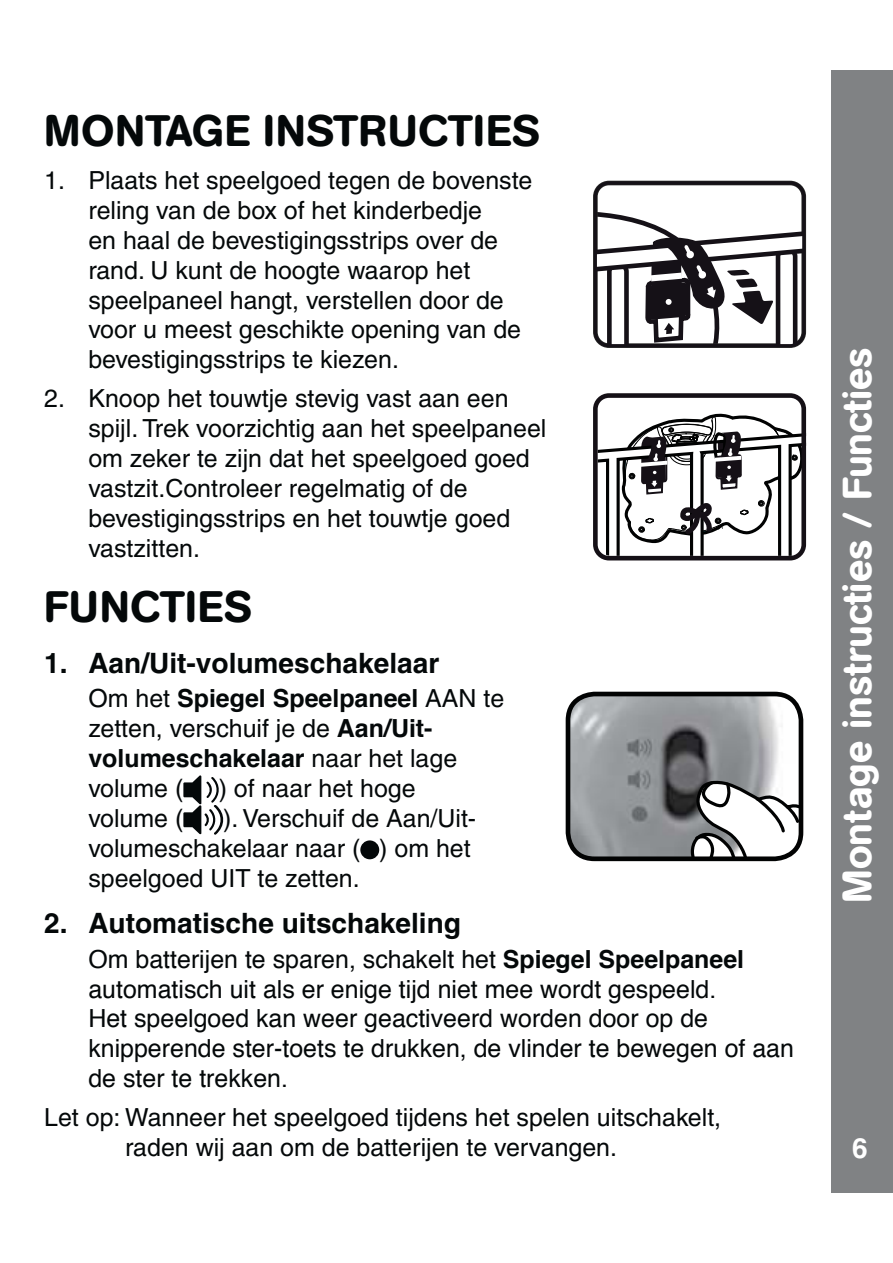
<style>
.page{position:relative;width:893px;height:1263px;background:#fff}
.page>*{position:absolute;margin:0;border:0;box-sizing:border-box;transform-origin:0 0}
.t1{font:500 43.65px "AG Book Rounded";letter-spacing:.02em;color:#040809}
.t2{font:500 40.5px "AG Book Rounded";color:#fff}
.t3{font:700 28.05px "Helvetica";color:#040809}
.t4{font:700 28.05px "Helvetica";color:#fff}
.t5{font:500 24.9px/30px "Helvetica";color:#040809}
.t6{font:24.9px/30px "Helvetica";color:#040809}
.s1{font-weight:700}
</style>
<div class="page">
<img style="left:568px;top:694px;width:233px;height:165px;border-radius:27px">
<svg style="left:688px;top:777px;width:113px;height:80px"></svg>
<div style="left:566px;top:692px;width:237px;height:169px;border:5px solid #020303;border-radius:27px"></div>
<svg style="left:595px;top:180px;width:211px;height:374px"></svg>
<div style="left:593px;top:393px;width:213px;height:167px;border:5px solid #151016;border-radius:14px"></div>
<div style="left:831px;top:70px;width:62px;height:1123px;background:#808284"></div>
<svg style="left:183px;top:775px;width:41px;height:60px"></svg>
<div style="left:360px;top:840px;width:19px;height:19px;background:#040809;border-radius:50%"></div>
<h1 class="t1" style="left:44px;top:114px;width:497px">MONTAGE INSTRUCTIES</h1>
<p class="t5" style="left:88px;top:167px;width:446px;text-indent:-44px">1. Plaats het speelgoed tegen de bovenste reling van de box of het kinderbedje<br>en haal de bevestigingsstrips over de rand. U kunt de hoogte waarop het speelpaneel hangt, verstellen door de voor u meest geschikte opening van de bevestigingsstrips te kiezen.</p>
<p class="t5" style="left:88px;top:386px;width:459px;text-indent:-44px">2. Knoop het touwtje stevig vast aan een spijl. Trek voorzichtig aan het speelpaneel om zeker te zijn dat het speelgoed goed vastzit.Controleer regelmatig of de bevestigingsstrips en het touwtje goed vastzitten.</p>
<h1 class="t1" style="left:44px;top:591px;width:209px">FUNCTIES</h1>
<p class="t3" style="left:44px;top:652px;width:397px">1. Aan/Uit-volumeschakelaar</p>
<p class="t5" style="left:88px;top:686px;width:417px">Om het <span class="s1">Spiegel Speelpaneel</span> AAN te zetten, verschuif je de <span class="s1">Aan/Uit&shy;volumeschakelaar</span> naar het lage volume (</p>
<p class="t5" style="left:219px;top:776px;width:198px">) of naar het hoge</p>
<p class="t5" style="left:88px;top:806px;width:389px;text-indent:135px">). Verschuif de Aan/Uit&shy;volumeschakelaar naar ( ) om het speelgoed UIT te zetten.</p>
<p class="t3" style="left:44px;top:913px;width:418px">2. Automatische uitschakeling</p>
<p class="t6" style="left:88px;top:946px;width:707px">Om batterijen te sparen, schakelt het <span class="s1">Spiegel Speelpaneel </span>automatisch uit als er enige tijd niet mee wordt gespeeld.<br>Het speelgoed kan weer geactiveerd worden door op de knipperende ster-toets te drukken, de vlinder te bewegen of aan de ster te trekken.</p>
<p class="t5" style="left:125px;top:1105px;width:597px;text-indent:-81px">Let op: Wanneer het speelgoed tijdens het spelen uitschakelt, raden wij aan om de batterijen te vervangen.</p>
<p class="t5" style="left:88px;top:806px;width:96px">volume (</p>
<h2 class="t2" style="left:842px;top:903px;width:557px;rotate:-90deg">Montage instructies / Functies</h2>
<p class="t4" style="left:852px;top:1137px;width:17px">6</p>
</div>
